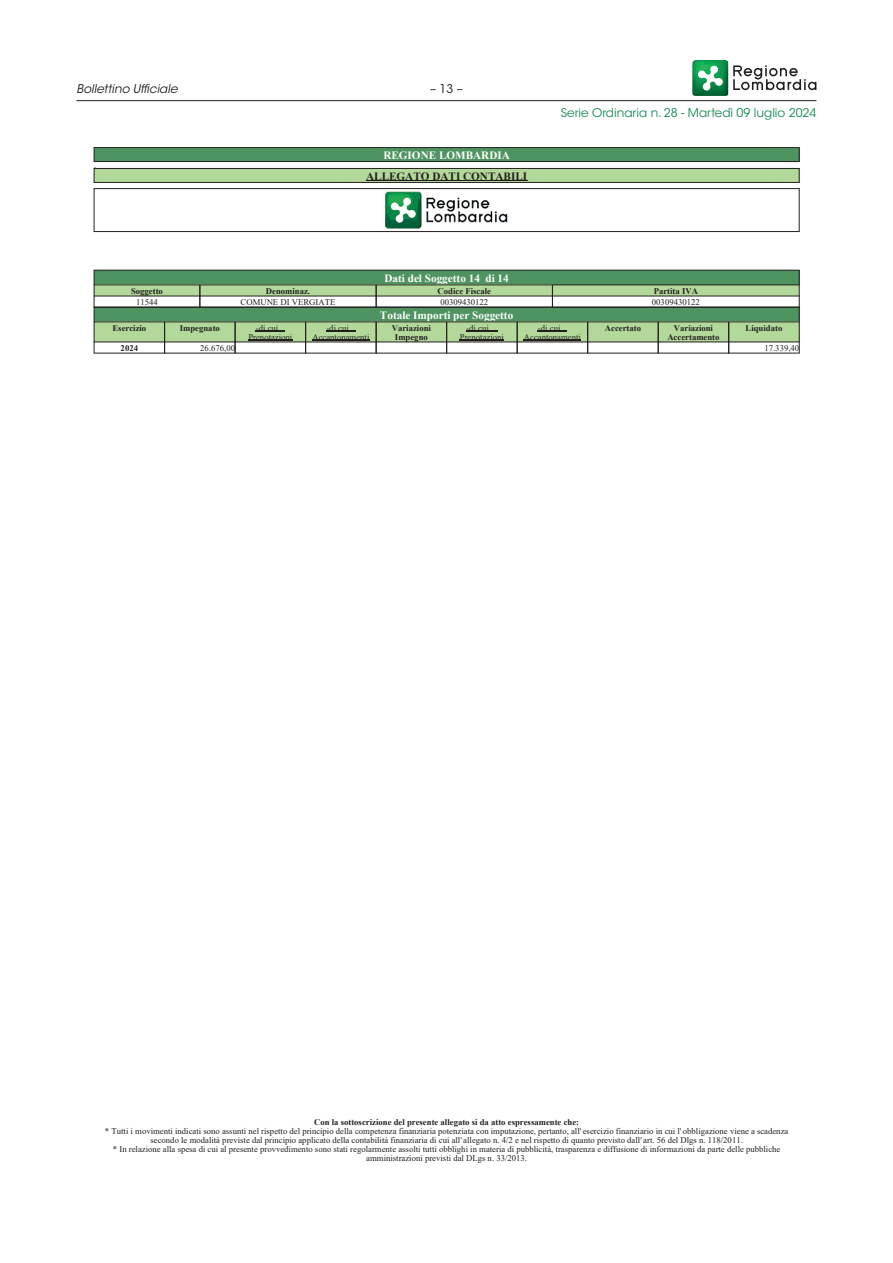
<style>
.page{position:relative;width:893px;height:1263px;background:#fff}
.page>*{position:absolute;margin:0;border:0;box-sizing:border-box;transform-origin:0 0}
.t1{font:12px "ITC Avant Garde Std";color:#188b56}
.t2{font:italic 12px "ITC Avant Garde Std";color:#231f20}
.t3{font:12px "ITC Avant Garde Std";color:#231f20}
.t4{font:700 11.25px "Times New Roman";color:#fff}
.t5{font:700 11.25px "Times New Roman";color:#231f20}
.t6{font:8.7px/9px "Times New Roman";color:#231f20;text-align:center}
.t7{font:700 8.7px/9px "Times New Roman";color:#231f20;text-align:center}
</style>
<div class="page">
<svg style="left:733px;top:65px;width:83px;height:25px"></svg>
<img style="left:692px;top:60px;width:36px;height:36px">
<svg style="left:697px;top:65px;width:26px;height:26px"></svg>
<hr style="left:76px;top:100px;width:740px;height:1px;background:#231f20">
<div style="left:94px;top:148px;width:705px;height:14px;background:#4e9460"></div>
<div style="left:94px;top:168px;width:705px;height:14px;background:#b2d89a"></div>
<hr style="left:366px;top:180px;width:161px;height:1px;background:#231f20">
<img style="left:382px;top:189px;width:129px;height:40px">
<svg style="left:94px;top:148px;width:1px;height:13px"></svg>
<svg style="left:799px;top:148px;width:1px;height:13px"></svg>
<hr style="left:94px;top:147px;width:706px;height:1px;background:#231f20">
<hr style="left:94px;top:161px;width:706px;height:1px;background:#231f20">
<svg style="left:94px;top:169px;width:1px;height:13px"></svg>
<svg style="left:799px;top:169px;width:1px;height:13px"></svg>
<hr style="left:94px;top:168px;width:706px;height:1px;background:#231f20">
<hr style="left:94px;top:182px;width:706px;height:1px;background:#231f20">
<hr style="left:94px;top:189px;width:1px;height:43px;background:#231f20">
<hr style="left:799px;top:189px;width:1px;height:43px;background:#231f20">
<hr style="left:94px;top:188px;width:706px;height:1px;background:#231f20">
<hr style="left:94px;top:231px;width:706px;height:1px;background:#231f20">
<div style="left:552px;top:285px;width:247px;height:11px;background:#b2d89a"></div>
<div style="left:94px;top:270px;width:705px;height:15px;background:#4e9460"></div>
<div style="left:94px;top:285px;width:458px;height:11px;background:#b2d89a"></div>
<div style="left:94px;top:307px;width:705px;height:15px;background:#4e9460"></div>
<div style="left:94px;top:322px;width:705px;height:20px;background:#b2d89a"></div>
<svg style="left:256px;top:330px;width:29px;height:1px"></svg>
<hr style="left:248px;top:339px;width:44px;height:1px;background:#231f20">
<svg style="left:326px;top:330px;width:29px;height:1px"></svg>
<hr style="left:312px;top:339px;width:57px;height:1px;background:#231f20">
<hr style="left:466px;top:330px;width:31px;height:1px;background:#231f20">
<hr style="left:460px;top:339px;width:44px;height:1px;background:#231f20">
<svg style="left:538px;top:330px;width:29px;height:1px"></svg>
<hr style="left:524px;top:339px;width:57px;height:1px;background:#231f20">
<hr style="left:94px;top:270px;width:706px;height:1px;background:#231f20">
<hr style="left:94px;top:284px;width:706px;height:1px;background:#231f20">
<hr style="left:94px;top:296px;width:106px;height:1px;background:#231f20">
<hr style="left:199px;top:296px;width:178px;height:1px;background:#231f20">
<hr style="left:376px;top:296px;width:177px;height:1px;background:#231f20">
<hr style="left:552px;top:296px;width:248px;height:1px;background:#231f20">
<svg style="left:199px;top:285px;width:1px;height:22px"></svg>
<svg style="left:376px;top:285px;width:1px;height:22px"></svg>
<svg style="left:552px;top:285px;width:1px;height:22px"></svg>
<hr style="left:94px;top:307px;width:706px;height:1px;background:#231f20">
<hr style="left:94px;top:321px;width:706px;height:1px;background:#231f20">
<hr style="left:94px;top:342px;width:71px;height:1px;background:#231f20">
<hr style="left:164px;top:342px;width:72px;height:1px;background:#231f20">
<hr style="left:235px;top:342px;width:71px;height:1px;background:#231f20">
<hr style="left:305px;top:342px;width:72px;height:1px;background:#231f20">
<hr style="left:376px;top:342px;width:71px;height:1px;background:#231f20">
<hr style="left:446px;top:342px;width:72px;height:1px;background:#231f20">
<hr style="left:517px;top:342px;width:71px;height:1px;background:#231f20">
<hr style="left:587px;top:342px;width:72px;height:1px;background:#231f20">
<hr style="left:658px;top:342px;width:71px;height:1px;background:#231f20">
<hr style="left:728px;top:342px;width:72px;height:1px;background:#231f20">
<svg style="left:94px;top:270px;width:1px;height:83px"></svg>
<hr style="left:94px;top:353px;width:71px;height:1px;background:#231f20">
<svg style="left:164px;top:322px;width:1px;height:31px"></svg>
<hr style="left:164px;top:353px;width:72px;height:1px;background:#231f20">
<svg style="left:235px;top:322px;width:1px;height:31px"></svg>
<hr style="left:235px;top:353px;width:71px;height:1px;background:#231f20">
<svg style="left:305px;top:322px;width:1px;height:31px"></svg>
<hr style="left:305px;top:353px;width:72px;height:1px;background:#231f20">
<svg style="left:376px;top:322px;width:1px;height:31px"></svg>
<hr style="left:376px;top:353px;width:71px;height:1px;background:#231f20">
<svg style="left:446px;top:322px;width:1px;height:31px"></svg>
<hr style="left:446px;top:353px;width:72px;height:1px;background:#231f20">
<svg style="left:517px;top:322px;width:1px;height:31px"></svg>
<hr style="left:517px;top:353px;width:71px;height:1px;background:#231f20">
<svg style="left:587px;top:322px;width:1px;height:31px"></svg>
<hr style="left:587px;top:353px;width:72px;height:1px;background:#231f20">
<svg style="left:658px;top:322px;width:1px;height:31px"></svg>
<hr style="left:658px;top:353px;width:71px;height:1px;background:#231f20">
<svg style="left:728px;top:322px;width:1px;height:31px"></svg>
<svg style="left:799px;top:270px;width:1px;height:83px"></svg>
<hr style="left:728px;top:353px;width:72px;height:1px;background:#231f20">
<h1 class="t2" style="left:76px;top:82px;width:103px">Bollettino Ufficiale</h1>
<p class="t6" style="left:94px;top:160px;width:4px">.</p>
<h1 class="t3" style="left:430px;top:83px;width:34px">– 13 –</h1>
<p class="t4" style="left:383px;top:149px;width:128px">REGIONE LOMBARDIA</p>
<p class="t5" style="left:366px;top:170px;width:163px">ALLEGATO DATI CONTABILI</p>
<h1 class="t1" style="left:561px;top:108px;width:257px">Serie Ordinaria n. 28 - Martedì 09 luglio 2024</h1>
<p class="t4" style="left:384px;top:272px;width:126px">Dati del Soggetto 14 di 14</p>
<p class="t7" style="left:131px;top:286px;width:33px">Soggetto</p>
<p class="t7" style="left:266px;top:286px;width:46px">Denominaz.</p>
<p class="t7" style="left:438px;top:286px;width:55px">Codice Fiscale</p>
<p class="t7" style="left:654px;top:286px;width:46px">Partita IVA</p>
<p class="t6" style="left:136px;top:298px;width:23px">11544</p>
<p class="t6" style="left:241px;top:298px;width:96px">COMUNE DI VERGIATE</p>
<p class="t6" style="left:440px;top:298px;width:49px">00309430122</p>
<p class="t6" style="left:652px;top:298px;width:49px">00309430122</p>
<p class="t4" style="left:380px;top:309px;width:135px">Totale Importi per Soggetto</p>
<p class="t7" style="left:112px;top:323px;width:35px">Esercizio</p>
<p class="t7" style="left:180px;top:323px;width:42px">Impegnato</p>
<p class="t6" style="left:248px;top:323px;width:46px">-di cui...<br>Prenotazioni</p>
<p class="t6" style="left:312px;top:323px;width:59px">-di cui...<br>Accantonamenti</p>
<p class="t7" style="left:392px;top:323px;width:41px">Variazioni<br>Impegno</p>
<p class="t6" style="left:460px;top:323px;width:46px">-di cui ...<br>Prenotazioni</p>
<p class="t6" style="left:524px;top:323px;width:59px">-di cui...<br>Accantonamenti</p>
<p class="t7" style="left:605px;top:323px;width:38px">Accertato</p>
<p class="t7" style="left:667px;top:323px;width:54px">Variazioni<br>Accertamento</p>
<p class="t7" style="left:745px;top:323px;width:38px">Liquidato</p>
<p class="t7" style="left:121px;top:343px;width:19px">2024</p>
<p class="t6" style="left:200px;top:343px;width:36px">26.676,00</p>
<p class="t6" style="left:764px;top:343px;width:36px">17.339,40</p>
<p class="t7" style="left:314px;top:1118px;width:266px">Con la sottoscrizione del presente allegato si da atto espressamente che:</p>
<p class="t6" style="left:105px;top:1127px;width:685px">* Tutti i movimenti indicati sono assunti nel rispetto del principio della competenza finanziaria potenziata con imputazione, pertanto, all' esercizio finanziario in cui l' obbligazione viene a scadenza secondo le modalità previste dal principio applicato della contabilità finanziaria di cui all' allegato n. 4/2 e nel rispetto di quanto previsto dall' art. 56 del Dlgs n. 118/2011.<br>* In relazione alla spesa di cui al presente provvedimento sono stati regolarmente assolti tutti obblighi in materia di pubblicità, trasparenza e diffusione di informazioni da parte delle pubbliche amministrazioni previsti dal DLgs n. 33/2013.</p>
</div>
